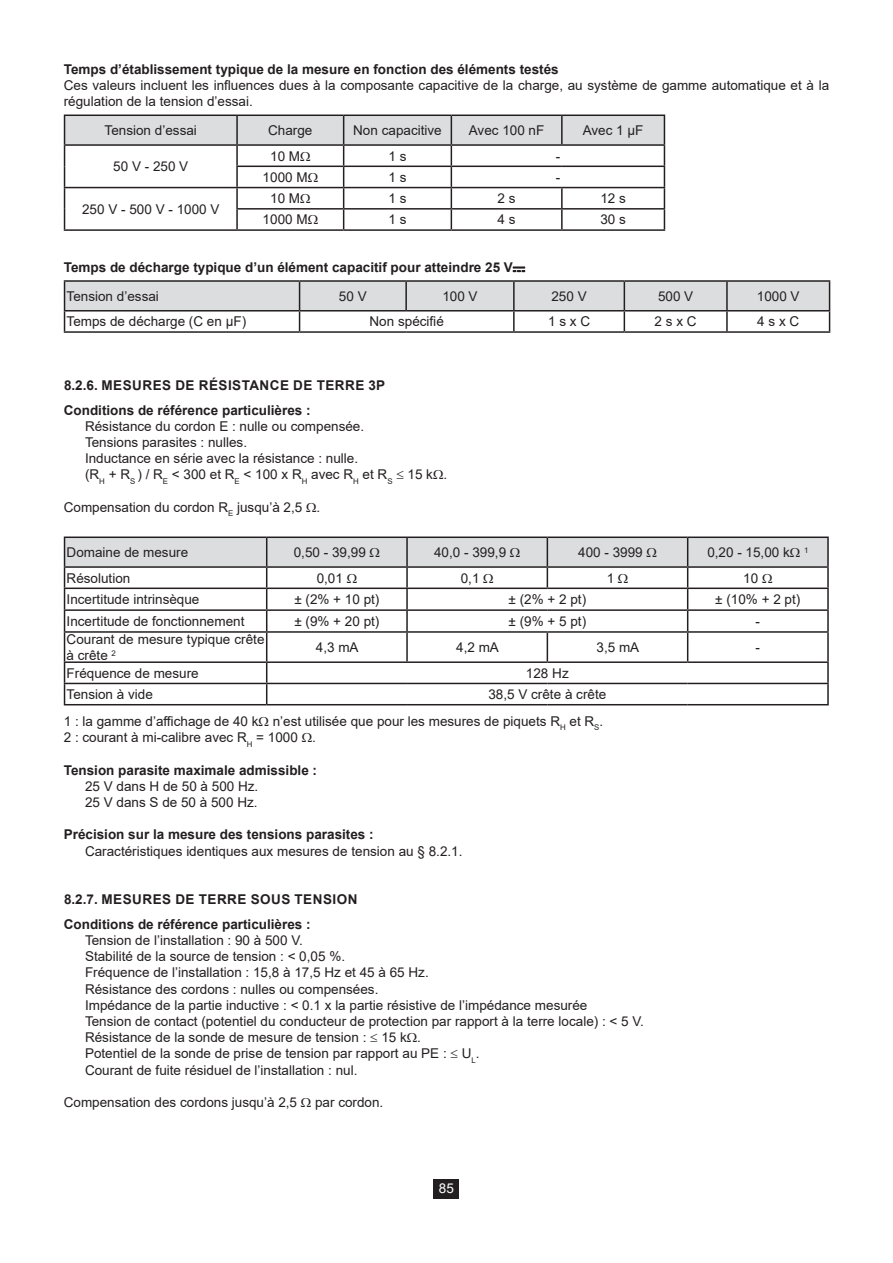
<style>
.page{position:relative;width:893px;height:1263px;background:#fff}
.page>*{position:absolute;margin:0;border:0;box-sizing:border-box;transform-origin:0 0}
.Texte_0{font:13.5px/16.2px "Arial";color:#231f20}
.Texte_retrait_5mm{font:13.5px "Arial";color:#231f20}
.Texte_0_gras{font:700 13.5px "Arial";color:#231f20}
.Texte_0_gras-2{font:700 13.5px "Arial";letter-spacing:.035em;color:#231f20}
.t1{font:13.5px "Arial";color:#fff}
</style>
<div class="page">
<div style="left:434px;top:1179px;width:25px;height:19px;background:#231f20"></div>
<hr style="left:64px;top:229px;width:173px;height:2px;background:#231f20">
<hr style="left:237px;top:229px;width:107px;height:2px;background:#231f20">
<hr style="left:344px;top:229px;width:107px;height:2px;background:#231f20">
<hr style="left:451px;top:229px;width:111px;height:2px;background:#231f20">
<hr style="left:562px;top:229px;width:103px;height:2px;background:#231f20">
<svg style="left:513px;top:267px;width:12px;height:5px"></svg>
<hr style="left:64px;top:280px;width:236px;height:2px;background:#231f20">
<hr style="left:64px;top:331px;width:236px;height:2px;background:#231f20">
<hr style="left:300px;top:280px;width:106px;height:2px;background:#231f20">
<hr style="left:300px;top:331px;width:106px;height:2px;background:#231f20">
<hr style="left:406px;top:331px;width:108px;height:2px;background:#231f20">
<hr style="left:406px;top:280px;width:108px;height:2px;background:#231f20">
<hr style="left:514px;top:280px;width:110px;height:2px;background:#231f20">
<hr style="left:514px;top:331px;width:110px;height:2px;background:#231f20">
<hr style="left:624px;top:280px;width:103px;height:2px;background:#231f20">
<hr style="left:727px;top:280px;width:103px;height:2px;background:#231f20">
<hr style="left:624px;top:331px;width:103px;height:2px;background:#231f20">
<hr style="left:727px;top:331px;width:103px;height:2px;background:#231f20">
<svg style="left:64px;top:281px;width:766px;height:50px"></svg>
<hr style="left:64px;top:704px;width:203px;height:1px;background:#231f20">
<hr style="left:267px;top:704px;width:140px;height:1px;background:#231f20">
<hr style="left:407px;top:704px;width:140px;height:1px;background:#231f20">
<hr style="left:547px;top:704px;width:141px;height:1px;background:#231f20">
<hr style="left:688px;top:704px;width:141px;height:1px;background:#231f20">
<hr style="left:64px;top:536px;width:203px;height:2px;background:#231f20">
<hr style="left:267px;top:536px;width:140px;height:2px;background:#231f20">
<hr style="left:407px;top:536px;width:140px;height:2px;background:#231f20">
<hr style="left:547px;top:536px;width:141px;height:2px;background:#231f20">
<hr style="left:688px;top:536px;width:141px;height:2px;background:#231f20">
<svg style="left:64px;top:115px;width:601px;height:114px"></svg>
<svg style="left:64px;top:537px;width:765px;height:167px"></svg>
<p class="Texte_0_gras" style="left:64px;top:59px;width:496px">Temps d’établissement typique de la mesure en fonction des éléments testés</p>
<p class="Texte_0" style="left:64px;top:77px;width:767px">Ces valeurs incluent les influences dues à la composante capacitive de la charge, au système de gamme automatique et à la régulation de la tension d’essai.</p>
<p class="Texte_0" style="left:105px;top:122px;width:94px">Tension d’essai</p>
<p class="Texte_0" style="left:268px;top:122px;width:46px">Charge</p>
<p class="Texte_0" style="left:353px;top:122px;width:90px">Non capacitive</p>
<p class="Texte_0" style="left:469px;top:122px;width:77px">Avec 100 nF</p>
<p class="Texte_0" style="left:583px;top:122px;width:62px">Avec 1 µF</p>
<p class="Texte_0" style="left:113px;top:158px;width:77px">50 V - 250 V</p>
<p class="Texte_0" style="left:270px;top:148px;width:32px">10 M</p>
<p class="Texte_0" style="left:388px;top:148px;width:20px">1 s</p>
<p class="Texte_0" style="left:556px;top:148px;width:6px">-</p>
<p class="Texte_0" style="left:263px;top:169px;width:47px">1000 M</p>
<p class="Texte_0" style="left:388px;top:169px;width:20px">1 s</p>
<p class="Texte_0" style="left:556px;top:169px;width:6px">-</p>
<p class="Texte_0" style="left:270px;top:190px;width:32px">10 M</p>
<p class="Texte_0" style="left:388px;top:190px;width:20px">1 s</p>
<p class="Texte_0" style="left:498px;top:190px;width:20px">2 s</p>
<p class="Texte_0" style="left:600px;top:190px;width:27px">12 s</p>
<p class="Texte_0" style="left:263px;top:211px;width:47px">1000 M</p>
<p class="Texte_0" style="left:388px;top:211px;width:20px">1 s</p>
<p class="Texte_0" style="left:498px;top:211px;width:20px">4 s</p>
<p class="Texte_0" style="left:600px;top:211px;width:27px">30 s</p>
<p class="Texte_0_gras" style="left:64px;top:257px;width:451px">Temps de décharge typique d’un élément capacitif pour atteindre 25 V</p>
<p class="Texte_0" style="left:67px;top:288px;width:94px">Tension d’essai</p>
<p class="Texte_0" style="left:339px;top:288px;width:29px">50 V</p>
<p class="Texte_0" style="left:442px;top:288px;width:37px">100 V</p>
<p class="Texte_0" style="left:551px;top:288px;width:37px">250 V</p>
<p class="Texte_0" style="left:658px;top:288px;width:37px">500 V</p>
<p class="Texte_0" style="left:757px;top:288px;width:44px">1000 V</p>
<p class="Texte_0" style="left:67px;top:313px;width:181px">Temps de décharge (C en µF)</p>
<p class="Texte_0" style="left:370px;top:313px;width:76px">Non spécifié</p>
<p class="Texte_0" style="left:548px;top:313px;width:44px">1 s x C</p>
<p class="Texte_0" style="left:655px;top:313px;width:44px">2 s x C</p>
<p class="Texte_0" style="left:757px;top:313px;width:44px">4 s x C</p>
<p class="Texte_0" style="left:82px;top:201px;width:139px">250 V - 500 V - 1000 V</p>
<p class="Texte_0_gras-2" style="left:64px;top:376px;width:323px">8.2.6. MESURES DE RÉSISTANCE DE TERRE 3P</p>
<p class="Texte_0_gras" style="left:64px;top:400px;width:248px">Conditions de référence particulières :</p>
<p class="Texte_retrait_5mm" style="left:85px;top:417px;width:281px">Résistance du cordon E : nulle ou compensée.</p>
<p class="Texte_retrait_5mm" style="left:85px;top:433px;width:164px">Tensions parasites : nulles.</p>
<p class="Texte_retrait_5mm" style="left:85px;top:449px;width:275px">Inductance en série avec la résistance : nulle.</p>
<p class="Texte_retrait_5mm" style="left:85px;top:465px;width:364px">(R<sub>H</sub> + R<sub>S</sub> ) / R<sub>E</sub> &lt; 300 et R<sub>E</sub> &lt; 100 x R<sub>H</sub> avec R<sub>H</sub> et R<sub>S</sub> ≤ 15 k .</p>
<p class="Texte_0" style="left:64px;top:499px;width:258px">Compensation du cordon R<sub>E</sub> jusqu’à 2,5 .</p>
<p class="Texte_0" style="left:67px;top:544px;width:123px">Domaine de mesure</p>
<p class="Texte_0" style="left:294px;top:544px;width:74px">0,50 - 39,99</p>
<p class="Texte_0" style="left:434px;top:544px;width:74px">40,0 - 399,9</p>
<p class="Texte_0" style="left:578px;top:544px;width:66px">400 - 3999</p>
<p class="Texte_0" style="left:707px;top:544px;width:103px">0,20 - 15,00 k <sup>1</sup></p>
<p class="Texte_0" style="left:67px;top:570px;width:65px">Résolution</p>
<p class="Texte_0" style="left:317px;top:570px;width:28px">0,01</p>
<p class="Texte_0" style="left:461px;top:570px;width:20px">0,1</p>
<p class="Texte_0" style="left:607px;top:570px;width:9px">1</p>
<p class="Texte_0" style="left:743px;top:570px;width:17px">10</p>
<p class="Texte_0" style="left:67px;top:591px;width:134px">Incertitude intrinsèque</p>
<p class="Texte_0" style="left:294px;top:591px;width:87px">± (2% + 10 pt)</p>
<p class="Texte_0" style="left:509px;top:591px;width:79px">± (2% + 2 pt)</p>
<p class="Texte_0" style="left:715px;top:591px;width:87px">± (10% + 2 pt)</p>
<p class="Texte_0" style="left:67px;top:613px;width:179px">Incertitude de fonctionnement</p>
<p class="Texte_0" style="left:294px;top:613px;width:87px">± (9% + 20 pt)</p>
<p class="Texte_0" style="left:509px;top:613px;width:79px">± (9% + 5 pt)</p>
<p class="Texte_0" style="left:756px;top:613px;width:6px">-</p>
<p class="Texte_0" style="left:67px;top:631px;width:199px">Courant de mesure typique crête à crête <sup>2</sup></p>
<p class="Texte_0" style="left:316px;top:639px;width:44px">4,3 mA</p>
<p class="Texte_0" style="left:456px;top:639px;width:44px">4,2 mA</p>
<p class="Texte_0" style="left:596px;top:639px;width:44px">3,5 mA</p>
<p class="Texte_0" style="left:756px;top:639px;width:6px">-</p>
<p class="Texte_0" style="left:67px;top:665px;width:134px">Fréquence de mesure</p>
<p class="Texte_0" style="left:526px;top:665px;width:44px">128 Hz</p>
<p class="Texte_0" style="left:67px;top:686px;width:88px">Tension à vide</p>
<p class="Texte_0" style="left:488px;top:686px;width:119px">38,5 V crête à crête</p>
<p class="Texte_0" style="left:64px;top:713px;width:541px">1 : la gamme d’affichage de 40 k n’est utilisée que pour les mesures de piquets R<sub>H</sub> et R<sub>S</sub>.</p>
<p class="Texte_0" style="left:64px;top:729px;width:254px">2 : courant à mi-calibre avec R<sub>H</sub> = 1000 .</p>
<p class="Texte_0_gras" style="left:64px;top:760px;width:255px">Tension parasite maximale admissible :</p>
<p class="Texte_retrait_5mm" style="left:85px;top:777px;width:175px">25 V dans H de 50 à 500 Hz.</p>
<p class="Texte_retrait_5mm" style="left:85px;top:793px;width:174px">25 V dans S de 50 à 500 Hz.</p>
<p class="Texte_0_gras" style="left:64px;top:825px;width:311px">Précision sur la mesure des tensions parasites :</p>
<p class="Texte_retrait_5mm" style="left:85px;top:841px;width:379px">Caractéristiques identiques aux mesures de tension au § 8.2.1.</p>
<p class="Texte_0_gras-2" style="left:64px;top:890px;width:295px">8.2.7. MESURES DE TERRE SOUS TENSION</p>
<p class="Texte_0_gras" style="left:64px;top:914px;width:248px">Conditions de référence particulières :</p>
<p class="Texte_retrait_5mm" style="left:85px;top:931px;width:219px">Tension de l’installation : 90 à 500 V.</p>
<p class="Texte_retrait_5mm" style="left:85px;top:947px;width:262px">Stabilité de la source de tension : &lt; 0,05 %.</p>
<p class="Texte_retrait_5mm" style="left:85px;top:963px;width:345px">Fréquence de l’installation : 15,8 à 17,5 Hz et 45 à 65 Hz.</p>
<p class="Texte_retrait_5mm" style="left:85px;top:980px;width:295px">Résistance des cordons : nulles ou compensées.</p>
<p class="Texte_retrait_5mm" style="left:85px;top:996px;width:504px">Impédance de la partie inductive : &lt; 0.1 x la partie résistive de l’impédance mesurée</p>
<p class="Texte_retrait_5mm" style="left:85px;top:1012px;width:560px">Tension de contact (potentiel du conducteur de protection par rapport à la terre locale) : &lt; 5 V.</p>
<p class="Texte_retrait_5mm" style="left:85px;top:1028px;width:337px">Résistance de la sonde de mesure de tension : ≤ 15 k .</p>
<p class="Texte_retrait_5mm" style="left:85px;top:1044px;width:396px">Potentiel de la sonde de prise de tension par rapport au PE : ≤ U<sub>L</sub>.</p>
<p class="Texte_retrait_5mm" style="left:85px;top:1061px;width:274px">Courant de fuite résiduel de l’installation : nul.</p>
<p class="Texte_0" style="left:64px;top:1094px;width:235px">Compensation des cordons jusqu’à 2,5</p>
<p class="Texte_0" style="left:315px;top:1094px;width:70px">par cordon.</p>
<p class="t1" style="left:439px;top:1179px;width:17px">85</p>
</div>
